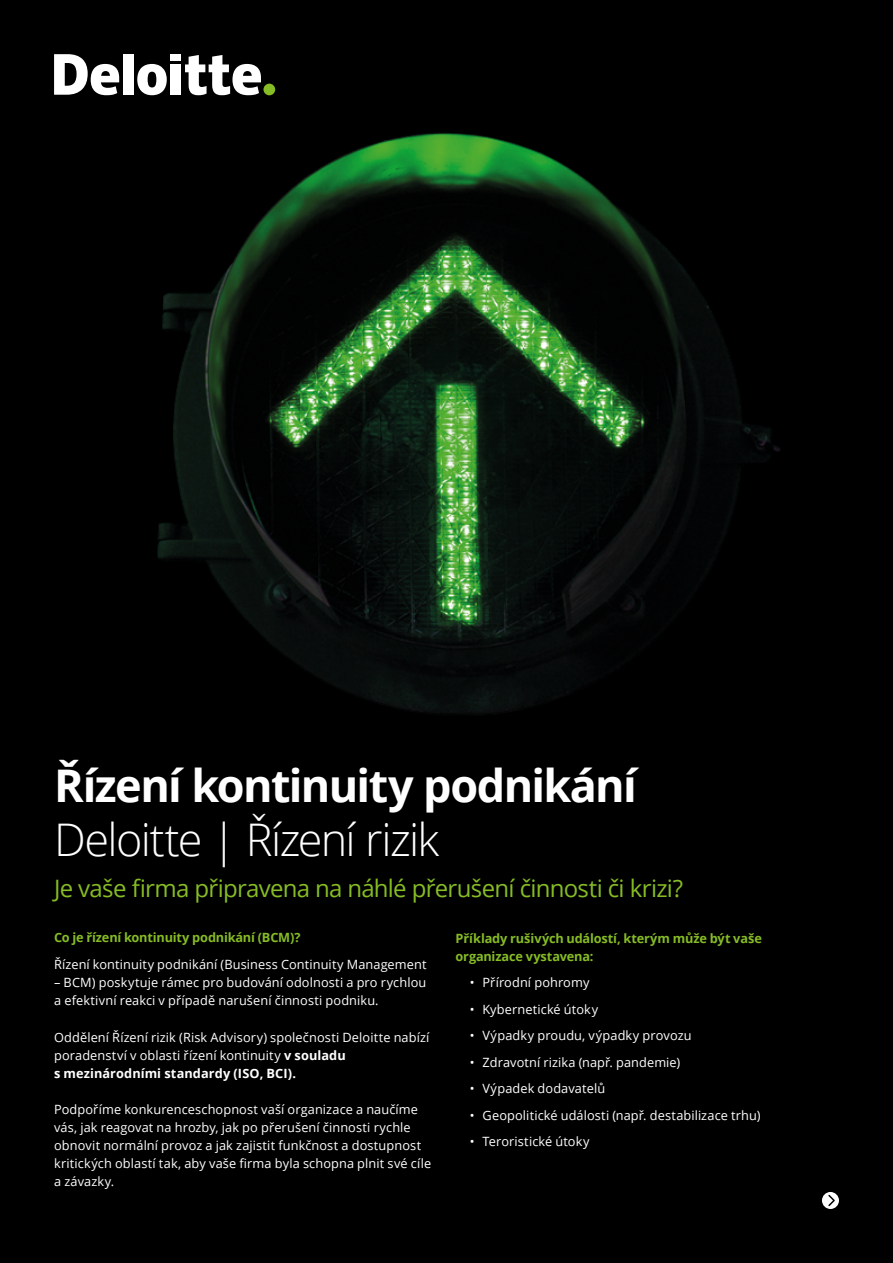
<style>
.page{position:relative;width:893px;height:1263px;background:#000}
.page>*{position:absolute;margin:0;border:0;box-sizing:border-box;transform-origin:0 0}
.t1{font:700 45px "Open Sans";letter-spacing:-.04em;color:#fff}
.t2{font:300 45px "Open Sans";letter-spacing:-.04em;color:#fff}
.t3{font:24px "Open Sans";letter-spacing:-.03em;color:#86bc25}
.t4{font:12.75px/18px "Open Sans";letter-spacing:.01em;color:#fff}
.t5{font:700 12.75px/18px "Open Sans";letter-spacing:-.01em;color:#86bc25}
.s1{font-weight:700}
</style>
<div class="page">
<img style="left:103px;top:54px;width:677px;height:659px">
<div style="left:263px;top:84px;width:12px;height:11px;background:#86bc25;border-radius:50%"></div>
<div style="left:123px;top:54px;width:10px;height:41px;background:#fff"></div>
<svg style="left:137px;top:64px;width:30px;height:31px"></svg>
<div style="left:171px;top:64px;width:10px;height:31px;background:#fff"></div>
<div style="left:171px;top:54px;width:10px;height:7px;background:#fff"></div>
<svg style="left:185px;top:55px;width:76px;height:40px"></svg>
<svg style="left:54px;top:54px;width:65px;height:41px"></svg>
<div style="left:822px;top:1192px;width:17px;height:17px;background:#fff;border-radius:50%"></div>
<svg style="left:828px;top:1193px;width:8px;height:14px"></svg>
<h1 class="t1" style="left:54px;top:754px;width:584px">Řízení kontinuity podnikání</h1>
<h1 class="t2" style="left:54px;top:809px;width:387px">Deloitte | Řízení rizik</h1>
<h2 class="t3" style="left:54px;top:872px;width:630px">Je vaše firma připravena na náhlé přerušení činnosti či krizi?</h2>
<p class="t5" style="left:54px;top:928px;width:248px">Co je řízení kontinuity podnikání (BCM)?</p>
<p class="t4" style="left:54px;top:955px;width:374px">Řízení kontinuity podnikání (Business Continuity Management</p>
<p class="t4" style="left:54px;top:973px;width:374px">– BCM) poskytuje rámec pro budování odolnosti a pro rychlou a efektivní reakci v případě narušení činnosti podniku.</p>
<p class="t4" style="left:54px;top:1027px;width:377px">Oddělení Řízení rizik (Risk Advisory) společnosti Deloitte nabízí poradenství v oblasti řízení kontinuity <span class="s1">v souladu<br>s mezinárodními standardy (ISO, BCI).</span></p>
<p class="t4" style="left:54px;top:1099px;width:379px">Podpoříme konkurenceschopnost vaší organizace a naučíme vás, jak reagovat na hrozby, jak po přerušení činnosti rychle obnovit normální provoz a jak zajistit funkčnost a dostupnost kritických oblastí tak, aby vaše firma byla schopna plnit své cíle a závazky.</p>
<p class="t5" style="left:455px;top:928px;width:308px">Příklady rušivých událostí, kterým může být vaše organizace vystavena:</p>
<p class="t4" style="left:470px;top:973px;width:121px">• Přírodní pohromy</p>
<p class="t4" style="left:470px;top:999px;width:130px">• Kybernetické útoky</p>
<p class="t4" style="left:470px;top:1026px;width:223px">• Výpadky proudu, výpadky provozu</p>
<p class="t4" style="left:470px;top:1052px;width:212px">• Zdravotní rizika (např. pandemie)</p>
<p class="t4" style="left:470px;top:1079px;width:137px">• Výpadek dodavatelů</p>
<p class="t4" style="left:470px;top:1105px;width:292px">• Geopolitické události (např. destabilizace trhu)</p>
<p class="t4" style="left:470px;top:1132px;width:121px">• Teroristické útoky</p>
</div>
